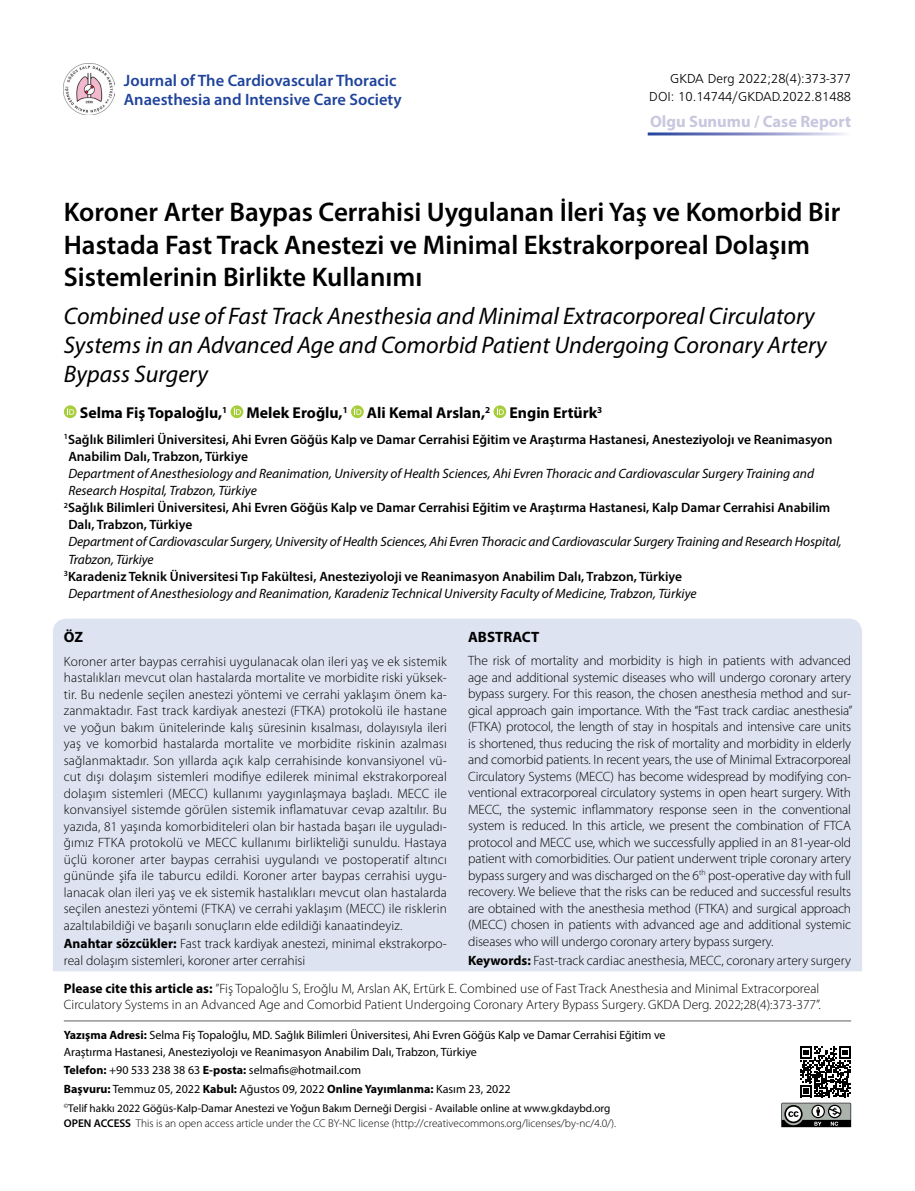
<style>
.page{position:relative;width:915px;height:1191px;background:#fff}
.page>*{position:absolute;margin:0;border:0;box-sizing:border-box;transform-origin:0 0}
.t1{font:600 27px/32.4px "Myriad Pro";color:#000}
.t2{font:italic 24px/28.8px "Myriad Pro";color:#000}
.t3{font:600 16.5px/19.5px "Myriad Pro";color:#20449c}
.t4{font:700 16.5px "Myriad Pro";color:#c8c7df}
.t5{font:700 15.75px "Myriad Pro";color:#000}
.t6{font:700 15px "Myriad Pro";color:#000}
.t7{font:300 13.5px/16.5px "Myriad Pro";color:#000;text-align:justify}
.t8{font:italic 13.5px "Myriad Pro";color:#000}
.t9{font:600 13.5px/17.1px "Myriad Pro";color:#000}
.t10{font:13.5px/18px "Frugal Normal Tr";color:#000;text-align:right}
.t11{font:12px/16.5px "Myriad Pro";color:#000}
.t12{font:11.25px/15.6px "Myriad Pro";color:#000}
.s1{font-weight:700}
.s2{font-weight:600}
.s3{font-weight:300}
</style>
<div class="page">
<div style="left:53px;top:618px;width:809px;height:354px;background:#dde3f0"></div>
<svg style="left:64px;top:405px;width:13px;height:13px"></svg>
<svg style="left:67px;top:408px;width:7px;height:7px"></svg>
<svg style="left:230px;top:405px;width:13px;height:13px"></svg>
<svg style="left:234px;top:408px;width:7px;height:7px"></svg>
<svg style="left:351px;top:405px;width:12px;height:13px"></svg>
<svg style="left:354px;top:408px;width:7px;height:7px"></svg>
<svg style="left:493px;top:405px;width:13px;height:13px"></svg>
<svg style="left:496px;top:408px;width:7px;height:7px"></svg>
<hr style="left:64px;top:1020px;width:786px;height:1px;background:#939598">
<img style="left:64px;top:64px;width:51px;height:51px">
<svg style="left:781px;top:1046px;width:71px;height:82px"></svg>
<p class="t3" style="left:124px;top:70px;width:279px">Journal of The Cardiovascular Thoracic<br>Anaesthesia and Intensive Care Society</p>
<p class="t10" style="left:649px;top:69px;width:203px">GKDA Derg 2022;28(4):373-377<br>DOI: 10.14744/GKDAD.2022.81488</p>
<p class="t4" style="left:649px;top:111px;width:202px">Olgu Sunumu / Case Report</p>
<h1 class="t1" style="left:64px;top:195px;width:777px">Koroner Arter Baypas Cerrahisi Uygulanan İleri Yaş ve Komorbid Bir<br>Hastada Fast Track Anestezi ve Minimal Ekstrakorporeal Dolaşım<br>Sistemlerinin Birlikte Kullanımı</h1>
<h2 class="t2" style="left:64px;top:301px;width:764px">Combined use of Fast Track Anesthesia and Minimal Extracorporeal Circulatory<br>Systems in an Advanced Age and Comorbid Patient Undergoing Coronary Artery<br>Bypass Surgery</h2>
<p class="t5" style="left:80px;top:402px;width:524px">Selma Fiş Topaloğlu,<sup>1</sup> Melek Eroğlu,<sup>1</sup> Ali Kemal Arslan,<sup>2</sup> Engin Ertürk<sup>3</sup></p>
<p class="t9" style="left:68px;top:430px;width:765px;text-indent:-4px"><sup>1</sup>Sağlık Bilimleri Üniversitesi, Ahi Evren Göğüs Kalp ve Damar Cerrahisi Eğitim ve Araştırma Hastanesi, Anesteziyolojı ve Reanimasyon<br>Anabilim Dalı, Trabzon, Türkiye</p>
<p class="t8" style="left:68px;top:465px;width:747px">Department of Anesthesiology and Reanimation, University of Health Sciences, Ahi Evren Thoracic and Cardiovascular Surgery Training and</p>
<p class="t8" style="left:68px;top:482px;width:190px">Research Hospital, Trabzon, Türkiye</p>
<p class="t9" style="left:64px;top:499px;width:767px"><sup>2</sup>Sağlık Bilimleri Üniversitesi, Ahi Evren Göğüs Kalp ve Damar Cerrahisi Eğitim ve Araştırma Hastanesi, Kalp Damar Cerrahisi Anabilim</p>
<p class="t9" style="left:68px;top:516px;width:125px">Dalı, Trabzon, Türkiye</p>
<p class="t8" style="left:68px;top:533px;width:774px">Department of Cardiovascular Surgery, University of Health Sciences, Ahi Evren Thoracic and Cardiovascular Surgery Training and Research Hospital,</p>
<p class="t8" style="left:68px;top:550px;width:87px">Trabzon, Türkiye</p>
<p class="t9" style="left:64px;top:567px;width:619px"><sup>3</sup>Karadeniz Teknik Üniversitesi Tıp Fakültesi, Anesteziyoloji ve Reanimasyon Anabilim Dalı, Trabzon, Türkiye</p>
<p class="t8" style="left:68px;top:585px;width:629px">Department of Anesthesiology and Reanimation, Karadeniz Technical University Faculty of Medicine, Trabzon, Türkiye</p>
<p class="t6" style="left:64px;top:627px;width:21px">ÖZ</p>
<p class="t6" style="left:468px;top:627px;width:73px">ABSTRACT</p>
<p class="t7" style="left:64px;top:653px;width:384px">Koroner arter baypas cerrahisi uygulanacak olan ileri yaş ve ek sistemik hastalıkları mevcut olan hastalarda mortalite ve morbidite riski yüksek&shy;tir. Bu nedenle seçilen anestezi yöntemi ve cerrahi yaklaşım önem ka&shy;zanmaktadır. Fast track kardiyak anestezi (FTKA) protokolü ile hastane ve yoğun bakım ünitelerinde kalış süresinin kısalması, dolayısıyla ileri yaş ve komorbid hastalarda mortalite ve morbidite riskinin azalması sağlanmaktadır. Son yıllarda açık kalp cerrahisinde konvansiyonel vü&shy;cut dışı dolaşım sistemleri modifiye edilerek minimal ekstrakorporeal dolaşım sistemleri (MECC) kullanımı yaygınlaşmaya başladı. MECC ile konvansiyel sistemde görülen sistemik inflamatuvar cevap azaltılır. Bu yazıda, 81 yaşında komorbiditeleri olan bir hastada başarı ile uyguladı&shy;ğımız FTKA protokolü ve MECC kullanımı birlikteliği sunuldu. Hastaya üçlü koroner arter baypas cerrahisi uygulandı ve postoperatif altıncı gününde şifa ile taburcu edildi. Koroner arter baypas cerrahisi uygu&shy;lanacak olan ileri yaş ve ek sistemik hastalıkları mevcut olan hastalarda seçilen anestezi yöntemi (FTKA) ve cerrahi yaklaşım (MECC) ile risklerin azaltılabildiği ve başarılı sonuçların elde edildiği kanaatindeyiz.</p>
<p class="t7" style="left:64px;top:936px;width:384px"><span class="s1">Anahtar sözcükler:</span> Fast track kardiyak anestezi, minimal ekstrakorpo&shy;real dolaşım sistemleri, koroner arter cerrahisi</p>
<p class="t7" style="left:468px;top:653px;width:386px">The risk of mortality and morbidity is high in patients with advanced age and additional systemic diseases who will undergo coronary artery bypass surgery. For this reason, the chosen anesthesia method and sur&shy;gical approach gain importance. With the “Fast track cardiac anesthesia” (FTKA) protocol, the length of stay in hospitals and intensive care units is shortened, thus reducing the risk of mortality and morbidity in elderly and comorbid patients. In recent years, the use of Minimal Extracorporeal Circulatory Systems (MECC) has become widespread by modifying con&shy;ventional extracorporeal circulatory systems in open heart surgery. With MECC, the systemic inflammatory response seen in the conventional system is reduced. In this article, we present the combination of FTCA protocol and MECC use, which we successfully applied in an 81-year-old patient with comorbidities. Our patient underwent triple coronary artery bypass surgery and was discharged on the 6<sup>th</sup> post-operative day with full recovery. We believe that the risks can be reduced and successful results are obtained with the anesthesia method (FTKA) and surgical approach (MECC) chosen in patients with advanced age and additional systemic diseases who will undergo coronary artery bypass surgery.</p>
<p class="t7" style="left:468px;top:952px;width:384px"><span class="s1">Keywords:</span> Fast-track cardiac anesthesia, MECC, coronary artery surgery</p>
<p class="t7" style="left:64px;top:980px;width:758px"><span class="s1">Please cite this article as:</span> ”Fiş Topaloğlu S, Eroğlu M, Arslan AK, Ertürk E. Combined use of Fast Track Anesthesia and Minimal Extracorporeal<br>Circulatory Systems in an Advanced Age and Comorbid Patient Undergoing Coronary Artery Bypass Surgery. GKDA Derg. 2022;28(4):373-377”.</p>
<p class="t11" style="left:64px;top:1026px;width:603px"><span class="s1">Yazışma Adresi:</span> Selma Fiş Topaloğlu, MD. Sağlık Bilimleri Üniversitesi, Ahi Evren Göğüs Kalp ve Damar Cerrahisi Eğitim ve<br>Araştırma Hastanesi, Anesteziyolojı ve Reanimasyon Anabilim Dalı, Trabzon, Türkiye</p>
<p class="t11" style="left:64px;top:1060px;width:448px;line-height:18.6px"><span class="s1">Telefon:</span> +90 533 238 38 63 <span class="s1">E-posta:</span> selmafis@hotmail.com<br><span class="s1">Başvuru:</span> Temmuz 05, 2022 <span class="s1">Kabul:</span> Ağustos 09, 2022 <span class="s1">Online Yayımlanma:</span> Kasım 23, 2022</p>
<p class="t12" style="left:64px;top:1099px;width:553px"><sup>©</sup>Telif hakkı 2022 Göğüs-Kalp-Damar Anestezi ve Yoğun Bakım Derneği Dergisi - Available online at www.gkdaybd.org<br><span class="s2">OPEN ACCESS</span> <span class="s3">This is an open access article under the CC BY-NC license (http://creativecommons.org/licenses/by-nc/4.0/).</span></p>
</div>
